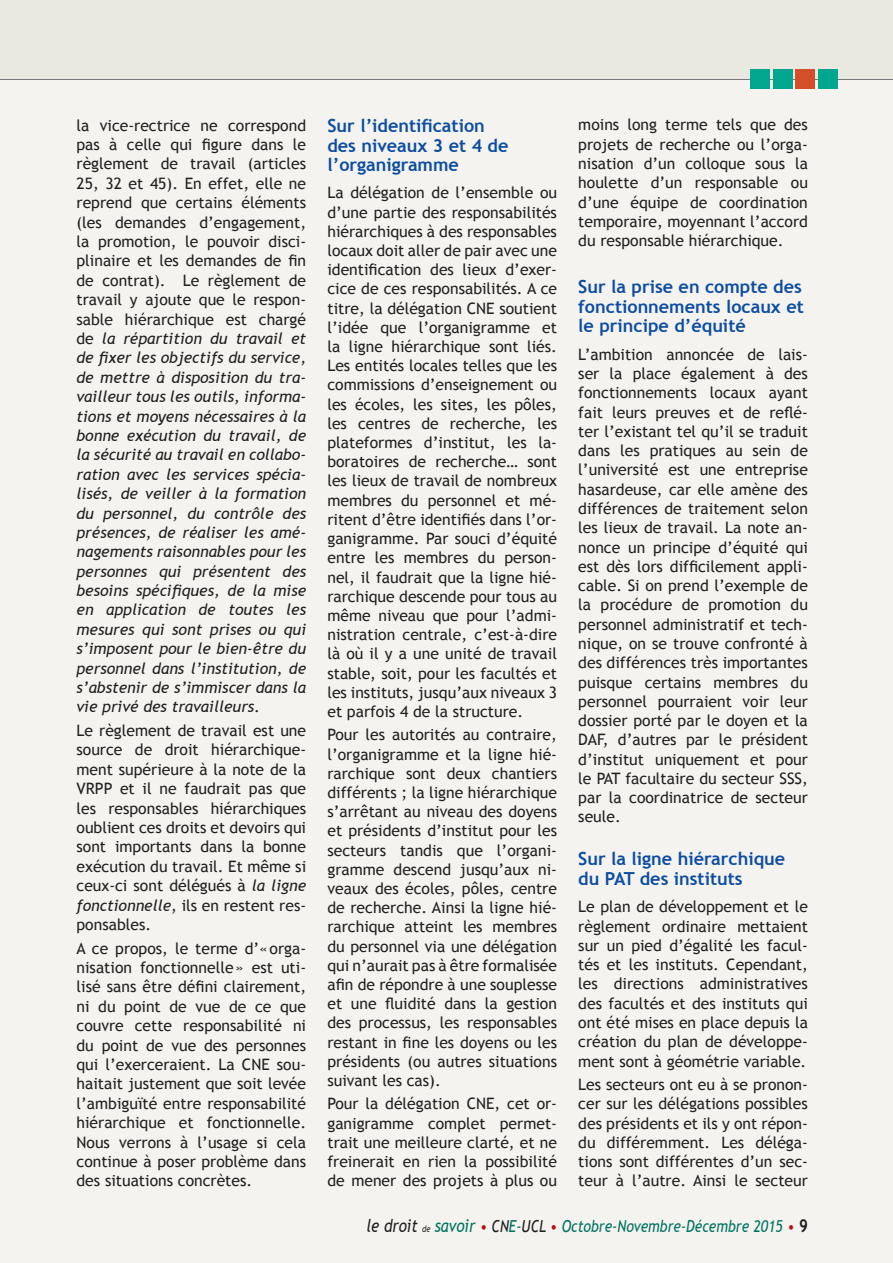
<style>
.page{position:relative;width:893px;height:1263px;background:#fff}
.page>*{position:absolute;margin:0;border:0;box-sizing:border-box;transform-origin:0 0}
.t1{font:700 18px/19.4px "Trebuchet MS";color:#0d4da1}
.t2{font:italic 16.5px "Trebuchet MS";color:#007462;scale:.85 1}
.t3{font:15.75px/19.4px "Trebuchet MS";color:#231f20;text-align:justify}
.t4{font:italic 15.75px/19.4px "Trebuchet MS";color:#231f20;text-align:justify}
.s1{font-style:normal}
.s2{font-style:italic}
.s3{font-size:17.85px;color:#231f20}
.s4{font-size:9px;color:#231f20}
.s5{font-size:17.85px}
.s6{color:#b50e16}
.s7{color:#231f20}
.s8{font-weight:700;font-style:normal;font-size:17.85px;color:#231f20}
</style>
<div class="page">
<div style="left:0;top:0;width:893px;height:80px;background:#eae9e1"></div>
<hr style="left:0;top:79px;width:893px;height:2px;background:#6c6d70">
<div style="left:0;top:81px;width:893px;height:1182px;background:#f4f3ef"></div>
<div style="left:751px;top:69px;width:19px;height:19px;background:#00a78e"></div>
<div style="left:773px;top:69px;width:19px;height:19px;background:#00a78e"></div>
<div style="left:796px;top:69px;width:19px;height:19px;background:#d44e28"></div>
<div style="left:818px;top:69px;width:19px;height:19px;background:#00a78e"></div>
<p class="t4" style="left:77px;top:116px;width:231px"><span class="s1">la vice-rectrice ne correspond pas à celle qui figure dans le règlement de travail (articles 25, 32 et 45). En effet, elle ne reprend que certains éléments (les demandes d’engagement, la promotion, le pouvoir disci&shy;plinaire et les demandes de fin de contrat). Le règlement de travail y ajoute que le respon&shy;sable hiérarchique est chargé de</span> la répartition du travail et de fixer les objectifs du service, de mettre à disposition du tra&shy;vailleur tous les outils, informa&shy;tions et moyens nécessaires à la bonne exécution du travail, de la sécurité au travail en collabo&shy;ration avec les services spécia&shy;lisés, de veiller à la formation du personnel, du contrôle des présences, de réaliser les amé&shy;nagements raisonnables pour les personnes qui présentent des besoins spécifiques, de la mise en application de toutes les mesures qui sont prises ou qui s’imposent pour le bien-être du personnel dans l’institution, de s’abstenir de s’immiscer dans la vie privé des travailleurs<span class="s1">.</span></p>
<p class="t3" style="left:77px;top:721px;width:231px">Le règlement de travail est une source de droit hiérarchique&shy;ment supérieure à la note de la VRPP et il ne faudrait pas que les responsables hiérarchiques oublient ces droits et devoirs qui sont importants dans la bonne exécution du travail. Et même si ceux-ci sont délégués à <span class="s2">la ligne fonctionnelle</span>, ils en restent res&shy;ponsables.</p>
<p class="t3" style="left:77px;top:938px;width:231px">A ce propos, le terme d’«orga&shy;nisation fonctionnelle» est uti&shy;lisé sans être défini clairement, ni du point de vue de ce que couvre cette responsabilité ni du point de vue des personnes qui l’exerceraient. La CNE sou&shy;haitait justement que soit levée l’ambiguïté entre responsabilité hiérarchique et fonctionnelle.<br>Nous verrons à l’usage si cela continue à poser problème dans des situations concrètes.</p>
<p class="t1" style="left:327px;top:116px;width:183px">Sur l’identification des niveaux 3 et 4 de l’organigramme</p>
<p class="t3" style="left:327px;top:183px;width:231px">La délégation de l’ensemble ou d’une partie des responsabilités hiérarchiques à des responsables locaux doit aller de pair avec une identification des lieux d’exer&shy;cice de ces responsabilités. A ce titre, la délégation CNE soutient l’idée que l’organigramme et la ligne hiérarchique sont liés.<br>Les entités locales telles que les commissions d’enseignement ou les écoles, les sites, les pôles, les centres de recherche, les plateformes d’institut, les la&shy;boratoires de recherche… sont les lieux de travail de nombreux membres du personnel et mé&shy;ritent d’être identifiés dans l’or&shy;ganigramme. Par souci d’équité entre les membres du person&shy;nel, il faudrait que la ligne hié&shy;rarchique descende pour tous au même niveau que pour l’admi&shy;nistration centrale, c’est-à-dire là où il y a une unité de travail stable, soit, pour les facultés et les instituts, jusqu’aux niveaux 3 et parfois 4 de la structure.</p>
<p class="t3" style="left:327px;top:725px;width:231px">Pour les autorités au contraire, l’organigramme et la ligne hié&shy;rarchique sont deux chantiers différents ; la ligne hiérarchique s’arrêtant au niveau des doyens et présidents d’institut pour les secteurs tandis que l’organi&shy;gramme descend jusqu’aux ni&shy;veaux des écoles, pôles, centre de recherche. Ainsi la ligne hié&shy;rarchique atteint les membres du personnel via une délégation qui n’aurait pas à être formalisée afin de répondre à une souplesse et une fluidité dans la gestion des processus, les responsables restant in fine les doyens ou les présidents (ou autres situations suivant les cas).</p>
<p class="t3" style="left:327px;top:1094px;width:231px">Pour la délégation CNE, cet or&shy;ganigramme complet permet&shy;trait une meilleure clarté, et ne freinerait en rien la possibilité de mener des projets à plus ou</p>
<p class="t3" style="left:578px;top:115px;width:231px">moins long terme tels que des projets de recherche ou l’orga&shy;nisation d’un colloque sous la houlette d’un responsable ou d’une équipe de coordination temporaire, moyennant l’accord du responsable hiérarchique.</p>
<p class="t1" style="left:578px;top:277px;width:227px;text-align:justify">Sur la prise en compte des fonctionnements locaux et le principe d’équité</p>
<p class="t3" style="left:578px;top:345px;width:231px">L’ambition annoncée de lais&shy;ser la place également à des fonctionnements locaux ayant fait leurs preuves et de reflé&shy;ter l’existant tel qu’il se traduit dans les pratiques au sein de l’université est une entreprise hasardeuse, car elle amène des différences de traitement selon les lieux de travail. La note an&shy;nonce un principe d’équité qui est dès lors difficilement appli&shy;cable. Si on prend l’exemple de la procédure de promotion du personnel administratif et tech&shy;nique, on se trouve confronté à des différences très importantes puisque certains membres du personnel pourraient voir leur dossier porté par le doyen et la DAF, d’autres par le président d’institut uniquement et pour le PAT facultaire du secteur SSS, par la coordinatrice de secteur seule.</p>
<p class="t1" style="left:578px;top:849px;width:208px">Sur la ligne hiérarchique du PAT des instituts</p>
<p class="t3" style="left:578px;top:897px;width:231px">Le plan de développement et le règlement ordinaire mettaient sur un pied d’égalité les facul&shy;tés et les instituts. Cependant, les directions administratives des facultés et des instituts qui ont été mises en place depuis la création du plan de développe&shy;ment sont à géométrie variable.</p>
<p class="t3" style="left:578px;top:1075px;width:231px">Les secteurs ont eu à se pronon&shy;cer sur les délégations possibles des présidents et ils y ont répon&shy;du différemment. Les déléga&shy;tions sont différentes d’un sec&shy;teur à l’autre. Ainsi le secteur</p>
<p class="t2" style="left:366px;top:1216px;width:521px"><span class="s3">le droit</span> <span class="s4">de</span> <span class="s5">savoir</span> <span class="s6">•</span> <span class="s7">CN</span>E-<span class="s7">UCL</span> <span class="s6">•</span> Octobre-Novembre-Décembre 2015 <span class="s6">•</span> <span class="s8">9</span></p>
</div>
